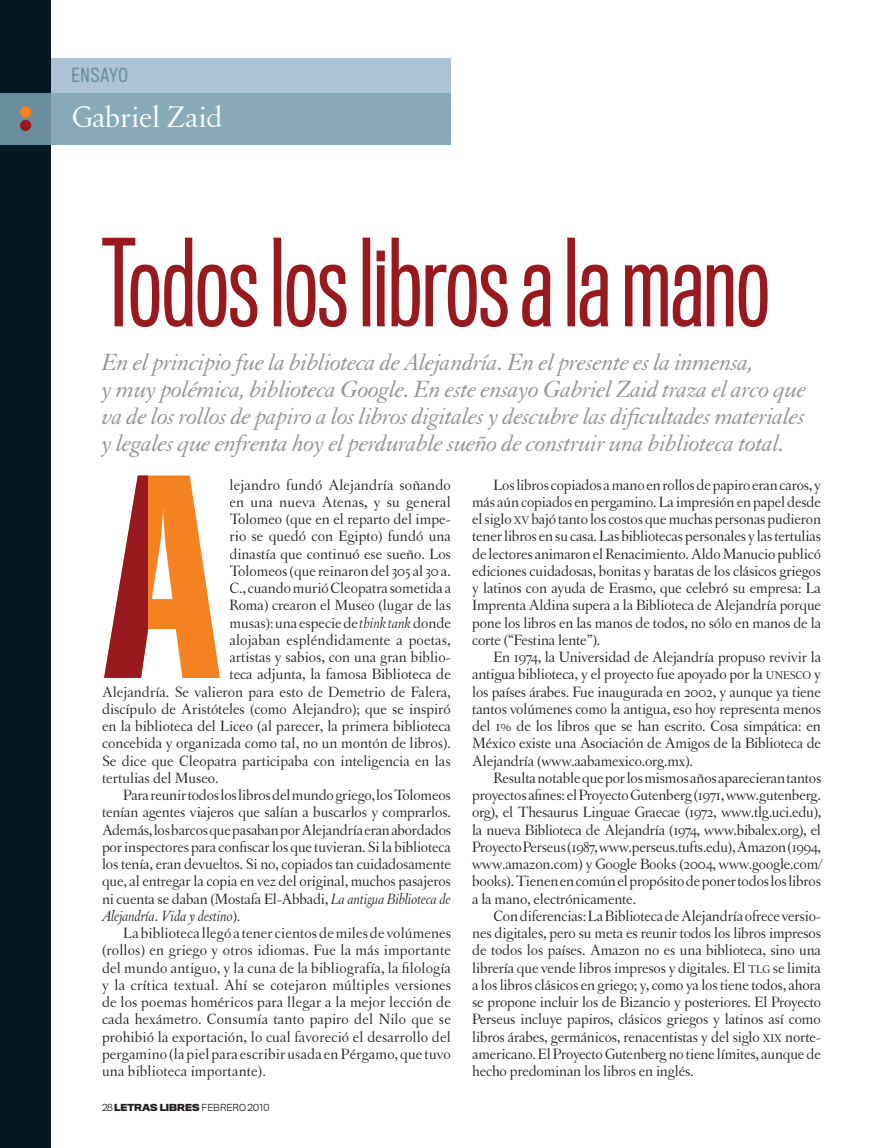
<style>
.page{position:relative;width:893px;height:1148px;background:#fff}
.page>*{position:absolute;margin:0;border:0;box-sizing:border-box;transform-origin:0 0}
.t1{font:111px "Titling Gothic FB Comp";color:#981a1e}
.t2{font:31.5px "Letras Oldstyle";color:#fff}
.t3{font:italic 25.5px/27px "Granjon";letter-spacing:-.02em;color:#939598}
.t4{font:18px "Titling Gothic FB Cond";letter-spacing:.05em;color:#6b8e9d}
.t5{font:15.75px/17.2px "Letras Oldstyle";color:#231f20;text-align:justify}
.t6{font:italic 15.75px "Letras Oldstyle";letter-spacing:-.01em;color:#231f20}
.t7{font:300 9px "Titling Gothic FB Normal";color:#231f20}
.s1{font-style:italic}
.s2{font-style:normal}
.s3{font-weight:700}
.s4{font-size:11.85px}
</style>
<div class="page">
<div style="left:51px;top:93px;width:400px;height:52px;background:#88aab9"></div>
<div style="left:51px;top:58px;width:400px;height:35px;background:#adc3d5"></div>
<div style="left:0;top:0;width:51px;height:1148px;background:#071822"></div>
<div style="left:0;top:93px;width:51px;height:52px;background:#6b8e9d"></div>
<div style="left:21px;top:107px;width:10px;height:10px;background:#f58220;border-radius:50%"></div>
<div style="left:20px;top:107px;width:11px;height:10px;border:1px solid #f58220;border-radius:50%"></div>
<div style="left:21px;top:120px;width:10px;height:11px;background:#981a1e;border-radius:50%"></div>
<div style="left:20px;top:120px;width:11px;height:11px;border:1px solid #981a1e;border-radius:50%"></div>
<svg style="left:148px;top:476px;width:72px;height:202px"></svg>
<svg style="left:104px;top:476px;width:44px;height:202px;fill:#981a1e"></svg>
<p class="t4" style="left:72px;top:64px;width:58px">ENSAYO</p>
<h2 class="t2" style="left:72px;top:100px;width:152px">Gabriel Zaid</h2>
<h1 class="t1" style="left:102px;top:220px;width:669px">Todos los libros a la mano</h1>
<p class="t3" style="left:102px;top:349px;width:706px">En el principio fue la biblioteca de Alejandría. En el presente es la inmensa,<br>y muy polémica, biblioteca Google. En este ensayo Gabriel Zaid traza el arco que va de los rollos de papiro a los libros digitales y descubre las dificultades materiales y legales que enfrenta hoy el perdurable sueño de construir una biblioteca total.</p>
<p class="t5" style="left:229px;top:476px;width:223px">lejandro fundó Alejandría soñando</p>
<p class="t5" style="left:229px;top:493px;width:223px">en una nueva Atenas, y su general</p>
<p class="t5" style="left:229px;top:510px;width:223px">Tolomeo (que en el reparto del impe-</p>
<p class="t5" style="left:229px;top:528px;width:223px">rio se quedó con Egipto) fundó una</p>
<p class="t5" style="left:229px;top:545px;width:223px">dinastía que continuó ese sueño. Los</p>
<p class="t5" style="left:229px;top:562px;width:223px">Tolomeos (que reinaron del 305 al 30 a.</p>
<p class="t5" style="left:229px;top:579px;width:223px">C., cuando murió Cleopatra sometida a</p>
<p class="t5" style="left:229px;top:597px;width:223px">Roma) crearon el Museo (lugar de las</p>
<p class="t5" style="left:229px;top:614px;width:223px">musas): una especie de <span class="s1">think tank</span> donde</p>
<p class="t5" style="left:229px;top:631px;width:223px">alojaban espléndidamente a poetas,</p>
<p class="t5" style="left:229px;top:648px;width:223px">artistas y sabios, con una gran biblio-</p>
<p class="t5" style="left:229px;top:666px;width:223px">teca adjunta, la famosa Biblioteca de</p>
<p class="t5" style="left:102px;top:683px;width:350px">Alejandría. Se valieron para esto de Demetrio de Falera,</p>
<p class="t5" style="left:102px;top:700px;width:350px">discípulo de Aristóteles (como Alejandro); que se inspiró</p>
<p class="t5" style="left:102px;top:717px;width:350px">en la biblioteca del Liceo (al parecer, la primera biblioteca</p>
<p class="t5" style="left:102px;top:735px;width:350px">concebida y organizada como tal, no un montón de libros).</p>
<p class="t5" style="left:102px;top:752px;width:350px">Se dice que Cleopatra participaba con inteligencia en las</p>
<p class="t5" style="left:102px;top:769px;width:118px">tertulias del Museo.</p>
<p class="t5" style="left:123px;top:786px;width:329px">Para reunir todos los libros del mundo griego, los Tolomeos</p>
<p class="t5" style="left:102px;top:804px;width:350px">tenían agentes viajeros que salían a buscarlos y comprarlos.</p>
<p class="t5" style="left:102px;top:821px;width:351px">Además, los barcos que pasaban por Alejandría eran abordados</p>
<p class="t5" style="left:102px;top:838px;width:350px">por inspectores para confiscar los que tuvieran. Si la biblioteca</p>
<p class="t5" style="left:102px;top:855px;width:350px">los tenía, eran devueltos. Si no, copiados tan cuidadosamente</p>
<p class="t5" style="left:102px;top:873px;width:350px">que, al entregar la copia en vez del original, muchos pasajeros</p>
<p class="t5" style="left:102px;top:890px;width:350px">ni cuenta se daban (Mostafa El-Abbadi, <span class="s1">La antigua Biblioteca de</span></p>
<p class="t6" style="left:102px;top:907px;width:140px">Alejandría. Vida y destino<span class="s2">).</span></p>
<p class="t5" style="left:123px;top:924px;width:329px">La biblioteca llegó a tener cientos de miles de volúmenes</p>
<p class="t5" style="left:102px;top:942px;width:350px">(rollos) en griego y otros idiomas. Fue la más importante</p>
<p class="t5" style="left:102px;top:959px;width:350px">del mundo antiguo, y la cuna de la bibliografía, la filología</p>
<p class="t5" style="left:102px;top:976px;width:351px">y la crítica textual. Ahí se cotejaron múltiples versiones</p>
<p class="t5" style="left:102px;top:993px;width:350px">de los poemas homéricos para llegar a la mejor lección de</p>
<p class="t5" style="left:102px;top:1011px;width:350px">cada hexámetro. Consumía tanto papiro del Nilo que se</p>
<p class="t5" style="left:102px;top:1028px;width:350px">prohibió la exportación, lo cual favoreció el desarrollo del</p>
<p class="t5" style="left:102px;top:1045px;width:350px">pergamino (la piel para escribir usada en Pérgamo, que tuvo</p>
<p class="t5" style="left:102px;top:1062px;width:165px">una biblioteca importante).</p>
<p class="t7" style="left:102px;top:1102px;width:169px">28 <span class="s3">LETRAS LIBRES</span> FEBRERO 2010</p>
<p class="t5" style="left:472px;top:476px;width:350px;text-indent:21px">Los libros copiados a mano en rollos de papiro eran caros, y más aún copiados en pergamino. La impresión en papel desde el siglo <span class="s4">XV</span> bajó tanto los costos que muchas personas pudieron tener libros en su casa. Las bibliotecas personales y las tertulias de lectores animaron el Renacimiento. Aldo Manucio publicó ediciones cuidadosas, bonitas y baratas de los clásicos griegos y latinos con ayuda de Erasmo, que celebró su empresa: La Imprenta Aldina supera a la Biblioteca de Alejandría porque pone los libros en las manos de todos, no sólo en manos de la corte (“Festina lente”).</p>
<p class="t5" style="left:472px;top:648px;width:350px;text-indent:21px">En 1974, la Universidad de Alejandría propuso revivir la antigua biblioteca, y el proyecto fue apoyado por la <span class="s4">UNESCO</span> y los países árabes. Fue inaugurada en 2002, y aunque ya tiene tantos volúmenes como la antigua, eso hoy representa menos del 1% de los libros que se han escrito. Cosa simpática: en México existe una Asociación de Amigos de la Biblioteca de Alejandría (www.aabamexico.org.mx).</p>
<p class="t5" style="left:472px;top:769px;width:352px;text-indent:21px">Resulta notable que por los mismos años aparecieran tantos proyectos afines: el Proyecto Gutenberg (1971, www.gutenberg. org), el Thesaurus Linguae Graecae (1972, www.tlg.uci.edu), la nueva Biblioteca de Alejandría (1974, www.bibalex.org), el Proyecto Perseus (1987, www.perseus.tufts.edu), Amazon (1994, www.amazon.com) y Google Books (2004, www.google.com/ books). Tienen en común el propósito de poner todos los libros a la mano, electrónicamente.</p>
<p class="t5" style="left:472px;top:907px;width:350px;text-indent:21px">Con diferencias: La Biblioteca de Alejandría ofrece versio&shy;nes digitales, pero su meta es reunir todos los libros impresos de todos los países. Amazon no es una biblioteca, sino una librería que vende libros impresos y digitales. El <span class="s4">TLG</span> se limita a los libros clásicos en griego; y, como ya los tiene todos, ahora se propone incluir los de Bizancio y posteriores. El Proyecto Perseus incluye papiros, clásicos griegos y latinos así como libros árabes, germánicos, renacentistas y del siglo <span class="s4">XIX</span> norte&shy;americano. El Proyecto Gutenberg no tiene límites, aunque de hecho predominan los libros en inglés.</p>
</div>
